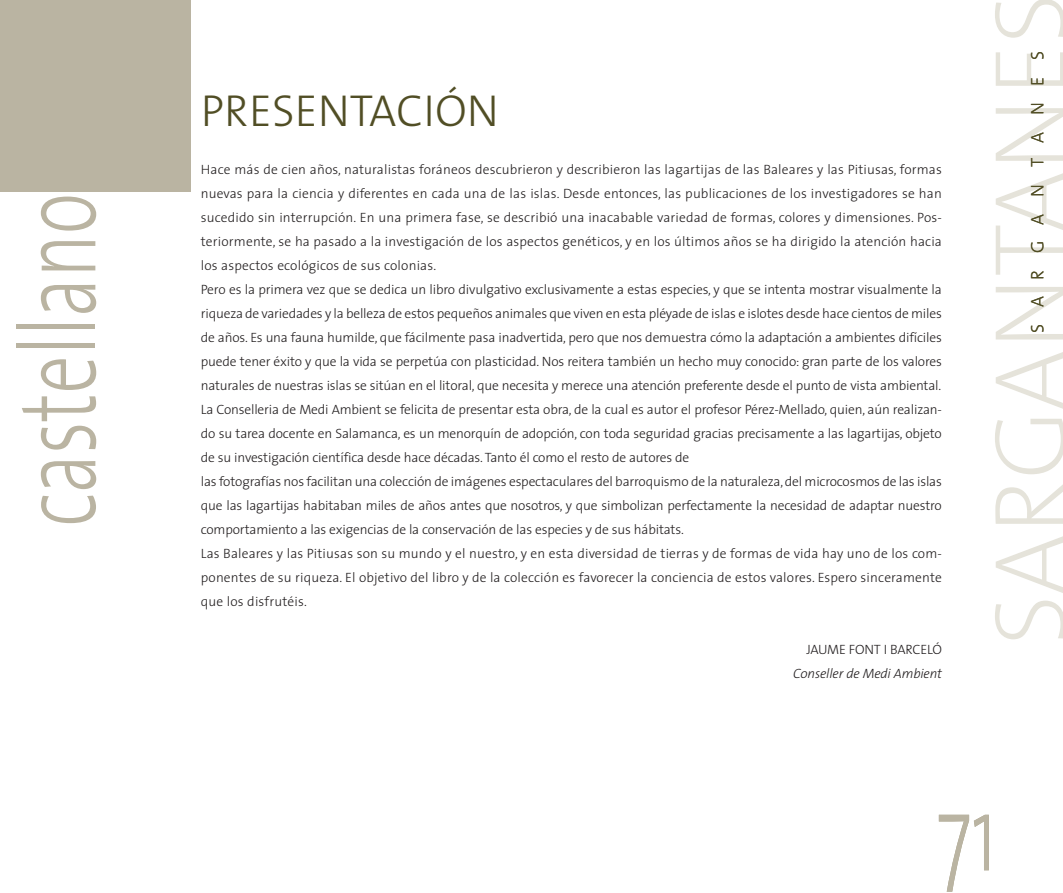
<style>
.page{position:relative;width:1063px;height:893px;background:#fff}
.page>*{position:absolute;margin:0;border:0;box-sizing:border-box;transform-origin:0 0}
.t1{font:300 108px "The Sans";color:#bab4a2;scale:.7 1}
.t2{font:300 108px "The Sans";color:#a8a18a;scale:.7 1}
.t3{font:300 45px "The Sans";color:#514e25}
.t4{font:300 18px "The Sans";letter-spacing:.925em;color:#514e25}
.t5{font:300 13.5px/24px "The Sans";letter-spacing:-.01em;color:#231f20}
.t6{font:italic 300 13.5px "The Sans";letter-spacing:-.01em;color:#231f20}
</style>
<div class="page">
<svg style="left:995px;top:601px;width:67px;height:38px"></svg>
<svg style="left:996px;top:537px;width:66px;height:56px"></svg>
<svg style="left:995px;top:485px;width:67px;height:39px"></svg>
<svg style="left:995px;top:419px;width:67px;height:55px"></svg>
<svg style="left:996px;top:352px;width:66px;height:56px"></svg>
<svg style="left:996px;top:287px;width:66px;height:52px"></svg>
<svg style="left:996px;top:174px;width:66px;height:101px"></svg>
<svg style="left:996px;top:108px;width:66px;height:53px"></svg>
<svg style="left:996px;top:52px;width:66px;height:34px"></svg>
<svg style="left:995px;top:0;width:67px;height:38px"></svg>
<div style="left:0;top:0;width:191px;height:192px;background:#bab4a2"></div>
<h1 class="t1" style="left:17px;top:527px;width:478px;rotate:-90deg">castellano</h1>
<h2 class="t3" style="left:201px;top:94px;width:300px">PRESENTACIÓN</h2>
<p class="t5" style="left:201px;top:159px;width:743px">Hace más de cien años, naturalistas foráneos descubrieron y describieron las lagartijas de las Baleares y las Pitiusas, formas nuevas para la ciencia y diferentes en cada una de las islas. Desde entonces, las publicaciones de los investigadores se han sucedido sin interrupción. En una primera fase, se describió una inacabable variedad de formas, colores y dimensiones. Pos&shy;teriormente, se ha pasado a la investigación de los aspectos genéticos, y en los últimos años se ha dirigido la atención hacia los aspectos ecológicos de sus colonias.<br>Pero es la primera vez que se dedica un libro divulgativo exclusivamente a estas especies, y que se intenta mostrar visualmente la riqueza de variedades y la belleza de estos pequeños animales que viven en esta pléyade de islas e islotes desde hace cientos de miles de años. Es una fauna humilde, que fácilmente pasa inadvertida, pero que nos demuestra cómo la adaptación a ambientes difíciles puede tener éxito y que la vida se perpetúa con plasticidad. Nos reitera también un hecho muy conocido: gran parte de los valores naturales de nuestras islas se sitúan en el litoral, que necesita y merece una atención preferente desde el punto de vista ambiental.<br>La Conselleria de Medi Ambient se felicita de presentar esta obra, de la cual es autor el profesor Pérez-Mellado, quien, aún realizan&shy;do su tarea docente en Salamanca, es un menorquín de adopción, con toda seguridad gracias precisamente a las lagartijas, objeto de su investigación científica desde hace décadas. Tanto él como el resto de autores de<br>las fotografías nos facilitan una colección de imágenes espectaculares del barroquismo de la naturaleza, del microcosmos de las islas que las lagartijas habitaban miles de años antes que nosotros, y que simbolizan perfectamente la necesidad de adaptar nuestro comportamiento a las exigencias de la conservación de las especies y de sus hábitats.<br>Las Baleares y las Pitiusas son su mundo y el nuestro, y en esta diversidad de tierras y de formas de vida hay uno de los com&shy;ponentes de su riqueza. El objetivo del libro y de la colección es favorecer la conciencia de estos valores. Espero sinceramente que los disfrutéis.</p>
<p class="t5" style="left:807px;top:639px;width:137px">JAUME FONT I BARCELÓ</p>
<p class="t6" style="left:793px;top:669px;width:150px">Conseller de Medi Ambient</p>
<h3 class="t4" style="left:1030px;top:333px;width:284px;rotate:-90deg">SARGANTANES</h3>
<h1 class="t2" style="left:937px;top:792px;width:87px">71</h1>
</div>
